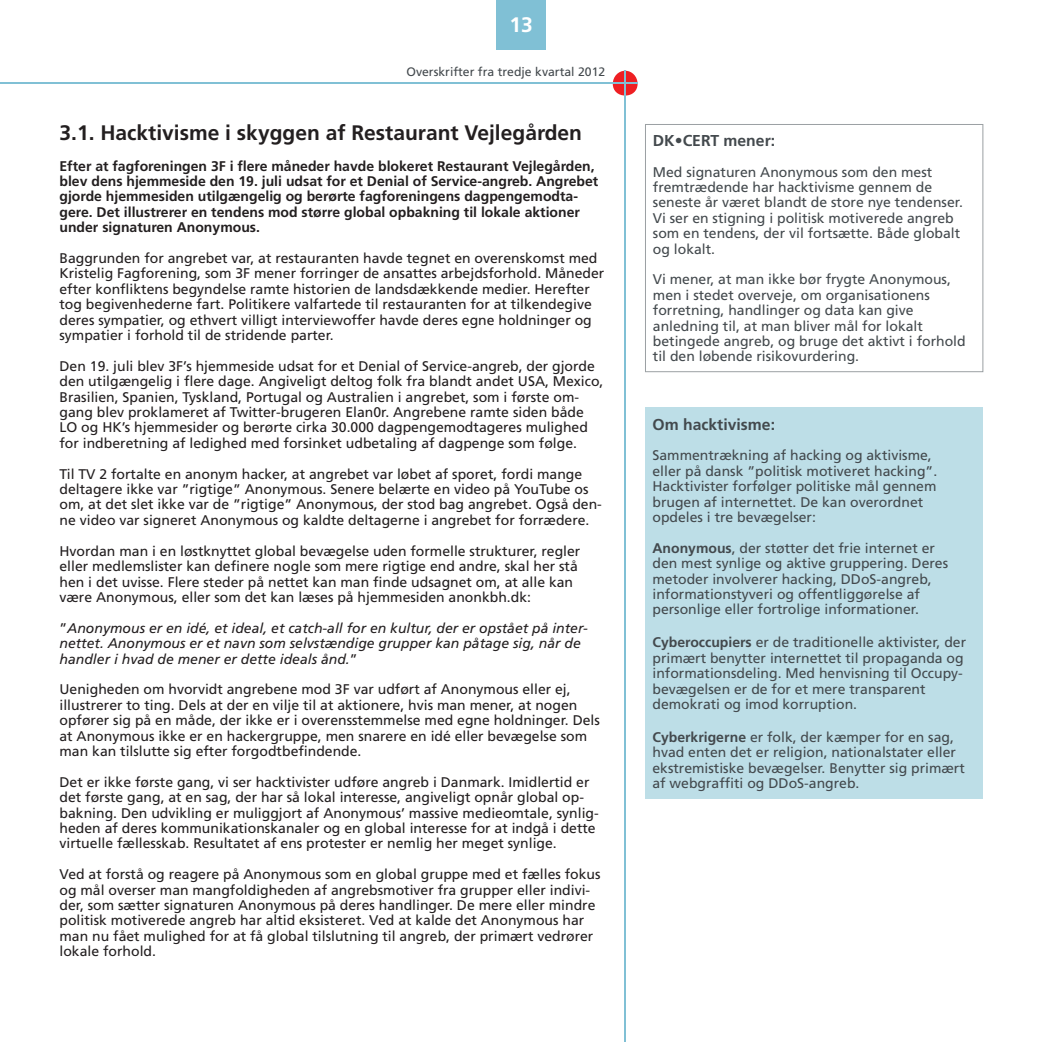
<style>
.page{position:relative;width:1042px;height:1042px;background:#fff}
.page>*{position:absolute;margin:0;border:0;box-sizing:border-box;transform-origin:0 0}
.t1{font:700 21px "Frutiger";color:#231f20}
.t2{font:700 21px "Frutiger";color:#fff}
.t3{font:700 15.75px "Frutiger";color:#43494d}
.t4{font:14px/15.4px "Frutiger";color:#231f20}
.t5{font:14px/15.4px "Frutiger";color:#43494d}
.t6{font:700 14px/15.4px "Frutiger";color:#231f20}
.t7{font:italic 14px/15.4px "Frutiger";color:#231f20}
.t8{font:12.25px "Frutiger";color:#43494d}
.s1{font-style:normal}
.s2{font-weight:300}
.s3{font-weight:700}
</style>
<div class="page">
<div style="left:613px;top:71px;width:24px;height:25px;background:#ee1f23;border-radius:50%"></div>
<hr style="left:624px;top:71px;width:2px;height:971px;background:#80c0d5">
<hr style="left:0;top:82px;width:637px;height:2px;background:#80c0d5">
<div style="left:496px;top:0;width:50px;height:50px;background:#80c0d5"></div>
<div style="left:645px;top:124px;width:338px;height:248px;border:1px solid #9ba0a3"></div>
<div style="left:645px;top:407px;width:337px;height:392px;background:#bddee7"></div>
<h1 class="t2" style="left:509px;top:13px;width:25px">13</h1>
<p class="t8" style="left:406px;top:65px;width:200px">Overskrifter fra tredje kvartal 2012</p>
<h1 class="t1" style="left:60px;top:120px;width:524px">3.1. Hacktivisme i skyggen af Restaurant Vejlegården</h1>
<p class="t6" style="left:60px;top:158px;width:540px">Efter at fagforeningen 3F i flere måneder havde blokeret Restaurant Vejlegården, blev dens hjemmeside den 19. juli udsat for et Denial of Service-angreb. Angrebet gjorde hjemmesiden utilgængelig og berørte fagforeningens dagpengemodta&shy;gere. Det illustrerer en tendens mod større global opbakning til lokale aktioner under signaturen Anonymous.</p>
<p class="t4" style="left:60px;top:250px;width:546px">Baggrunden for angrebet var, at restauranten havde tegnet en overenskomst med Kristelig Fagforening, som 3F mener forringer de ansattes arbejdsforhold. Måneder efter konfliktens begyndelse ramte historien de landsdækkende medier. Herefter tog begivenhederne fart. Politikere valfartede til restauranten for at tilkendegive deres sympatier, og ethvert villigt interviewoffer havde deres egne holdninger og sympatier i forhold til de stridende parter.</p>
<p class="t4" style="left:60px;top:358px;width:545px">Den 19. juli blev 3F’s hjemmeside udsat for et Denial of Service-angreb, der gjorde den utilgængelig i flere dage. Angiveligt deltog folk fra blandt andet USA, Mexico, Brasilien, Spanien, Tyskland, Portugal og Australien i angrebet, som i første om&shy;gang blev proklameret af Twitter-brugeren Elan0r. Angrebene ramte siden både LO og HK’s hjemmesider og berørte cirka 30.000 dagpengemodtageres mulighed for indberetning af ledighed med forsinket udbetaling af dagpenge som følge.</p>
<p class="t4" style="left:60px;top:466px;width:544px">Til TV 2 fortalte en anonym hacker, at angrebet var løbet af sporet, fordi mange deltagere ikke var ”rigtige” Anonymous. Senere belærte en video på YouTube os om, at det slet ikke var de ”rigtige” Anonymous, der stod bag angrebet. Også den&shy;ne video var signeret Anonymous og kaldte deltagerne i angrebet for forrædere.</p>
<p class="t4" style="left:60px;top:543px;width:522px">Hvordan man i en løstknyttet global bevægelse uden formelle strukturer, regler eller medlemslister kan definere nogle som mere rigtige end andre, skal her stå hen i det uvisse. Flere steder på nettet kan man finde udsagnet om, at alle kan være Anonymous, eller som det kan læses på hjemmesiden anonkbh.dk:</p>
<p class="t7" style="left:60px;top:620px;width:530px"><span class="s1">”</span>Anonymous er en idé, et ideal, et catch-all for en kultur, der er opstået på inter&shy;nettet. Anonymous er et navn som selvstændige grupper kan påtage sig, når de handler i hvad de mener er dette ideals ånd.<span class="s1">”</span></p>
<p class="t4" style="left:60px;top:682px;width:542px">Uenigheden om hvorvidt angrebene mod 3F var udført af Anonymous eller ej, illustrerer to ting. Dels at der en vilje til at aktionere, hvis man mener, at nogen opfører sig på en måde, der ikke er i overensstemmelse med egne holdninger. Dels at Anonymous ikke er en hackergruppe, men snarere en idé eller bevægelse som man kan tilslutte sig efter forgodtbefindende.</p>
<p class="t4" style="left:60px;top:774px;width:541px">Det er ikke første gang, vi ser hacktivister udføre angreb i Danmark. Imidlertid er det første gang, at en sag, der har så lokal interesse, angiveligt opnår global op&shy;bakning. Den udvikling er muliggjort af Anonymous’ massive medieomtale, synlig&shy;heden af deres kommunikationskanaler og en global interesse for at indgå i dette virtuelle fællesskab. Resultatet af ens protester er nemlig her meget synlige.</p>
<p class="t4" style="left:60px;top:866px;width:542px">Ved at forstå og reagere på Anonymous som en global gruppe med et fælles fokus og mål overser man mangfoldigheden af angrebsmotiver fra grupper eller indivi&shy;der, som sætter signaturen Anonymous på deres handlinger. De mere eller mindre politisk motiverede angreb har altid eksisteret. Ved at kalde det Anonymous har man nu fået mulighed for at få global tilslutning til angreb, der primært vedrører lokale forhold.</p>
<p class="t3" style="left:653px;top:131px;width:124px">DK<span class="s2">•</span>CERT mener:</p>
<p class="t5" style="left:653px;top:164px;width:311px">Med signaturen Anonymous som den mest fremtrædende har hacktivisme gennem de seneste år været blandt de store nye tendenser.<br>Vi ser en stigning i politisk motiverede angreb som en tendens, der vil fortsætte. Både globalt og lokalt.</p>
<p class="t5" style="left:653px;top:272px;width:314px">Vi mener, at man ikke bør frygte Anonymous, men i stedet overveje, om organisationens forretning, handlinger og data kan give anledning til, at man bliver mål for lokalt betingede angreb, og bruge det aktivt i forhold til den løbende risikovurdering.</p>
<p class="t3" style="left:652px;top:415px;width:124px">Om hacktivisme:</p>
<p class="t5" style="left:652px;top:448px;width:286px">Sammentrækning af hacking og aktivisme, eller på dansk ”politisk motiveret hacking”.<br>Hacktivister forfølger politiske mål gennem brugen af internettet. De kan overordnet opdeles i tre bevægelser:</p>
<p class="t5" style="left:652px;top:540px;width:297px"><span class="s3">Anonymous</span>, der støtter det frie internet er den mest synlige og aktive gruppering. Deres metoder involverer hacking, DDoS-angreb, informationstyveri og offentliggørelse af personlige eller fortrolige informationer.</p>
<p class="t5" style="left:652px;top:635px;width:315px"><span class="s3">Cyberoccupiers</span> er de traditionelle aktivister, der primært benytter internettet til propaganda og informationsdeling. Med henvisning til Occupy&shy;bevægelsen er de for et mere transparent demokrati og imod korruption.</p>
<p class="t5" style="left:652px;top:729px;width:314px"><span class="s3">Cyberkrigerne</span> er folk, der kæmper for en sag, hvad enten det er religion, nationalstater eller ekstremistiske bevægelser. Benytter sig primært af webgraffiti og DDoS-angreb.</p>
</div>
